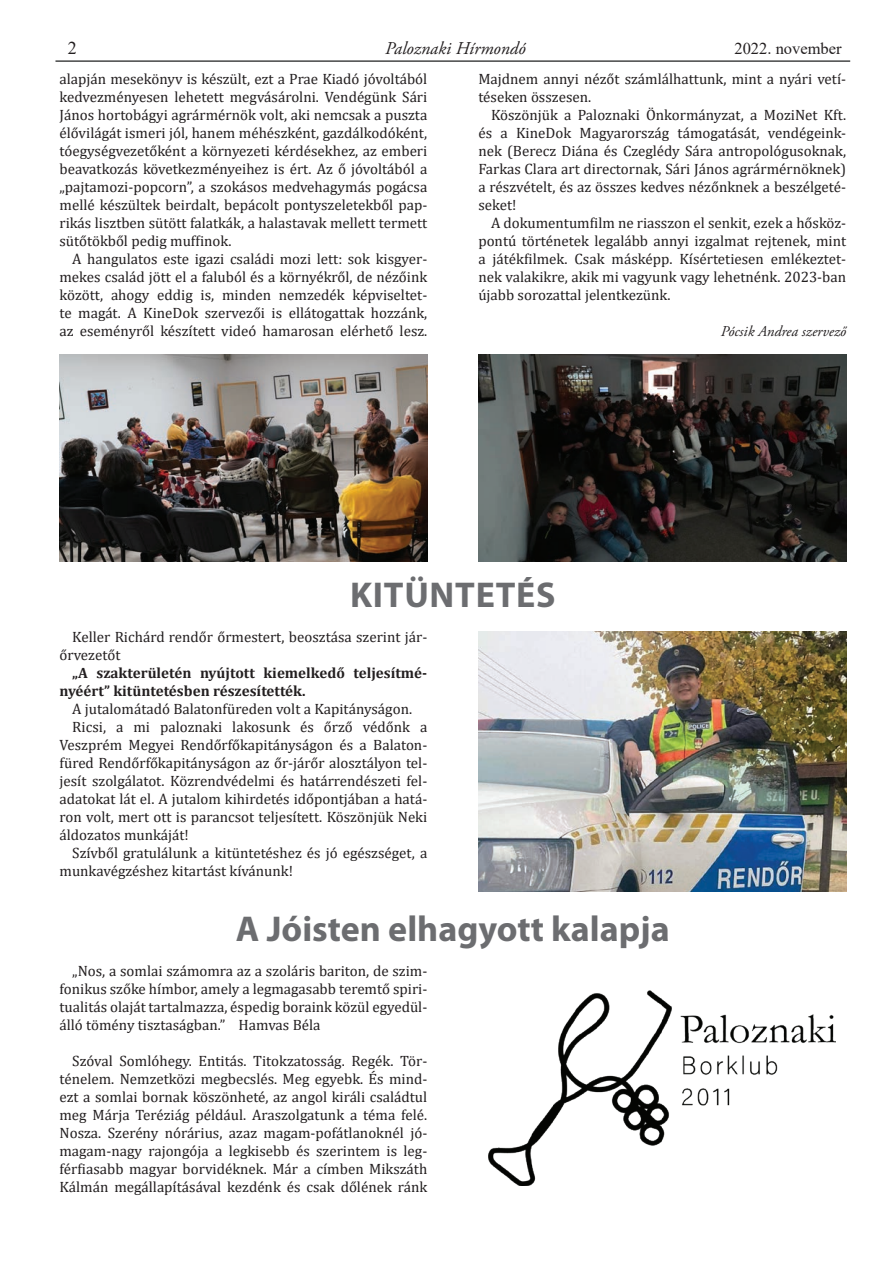
<style>
.page{position:relative;width:893px;height:1263px;background:#fff}
.page>*{position:absolute;margin:0;border:0;box-sizing:border-box;transform-origin:0 0}
.t1{font:700 36px "Myriad Pro";color:#6c6d70}
.t2{font:700 36px "Myriad Pro";letter-spacing:.02em;color:#6c6d70}
.t3{font:italic 18px "Adobe Garamond Pro";color:#231f20}
.t4{font:18px "Times New Roman";color:#231f20}
.t5{font:16.5px "Times New Roman";color:#231f20}
.t6{font:15px/18px "Cambria";color:#231f20;text-align:justify}
.t7{font:700 15px/18px "Cambria";color:#231f20}
.t8{font:italic 15px "Adobe Garamond Pro";color:#231f20}
</style>
<div class="page">
<hr style="left:55px;top:60px;width:795px;height:2px;background:#454647">
<img style="left:478px;top:355px;width:368px;height:207px">
<img style="left:60px;top:355px;width:367px;height:207px">
<img style="left:478px;top:631px;width:368px;height:261px">
<img style="left:489px;top:991px;width:347px;height:195px">
<p class="t4" style="left:68px;top:35px;width:10px">2</p>
<p class="t3" style="left:385px;top:37px;width:142px">Paloznaki Hírmondó</p>
<p class="t5" style="left:734px;top:37px;width:109px">2022. november</p>
<p class="t6" style="left:60px;top:70px;width:369px">alapján mesekönyv is készült, ezt a Prae Kiadó jóvoltából kedvezményesen lehetett megvásárolni. Vendégünk Sári János hortobágyi agrármérnök volt, aki nemcsak a puszta élővilágát ismeri jól, hanem méhészként, gazdálkodóként, tóegységvezetőként a környezeti kérdésekhez, az emberi beavatkozás következményeihez is ért. Az ő jóvoltából a „pajtamozi-popcorn”, a szokásos medvehagymás pogácsa mellé készültek beirdalt, bepácolt pontyszeletekből pap&shy;rikás lisztben sütött falatkák, a halastavak mellett termett sütőtökből pedig muffinok.</p>
<p class="t6" style="left:60px;top:250px;width:369px;text-indent:13px">A hangulatos este igazi családi mozi lett: sok kisgyer&shy;mekes család jött el a faluból és a környékről, de nézőink között, ahogy eddig is, minden nemzedék képviseltet&shy;te magát. A KineDok szervezői is ellátogattak hozzánk, az eseményről készített videó hamarosan elérhető lesz.</p>
<p class="t6" style="left:478px;top:70px;width:369px">Majdnem annyi nézőt számlálhattunk, mint a nyári vetí&shy;téseken összesen.</p>
<p class="t6" style="left:478px;top:106px;width:369px;text-indent:13px">Köszönjük a Paloznaki Önkormányzat, a MoziNet Kft. és a KineDok Magyarország támogatását, vendégeink&shy;nek (Berecz Diána és Czeglédy Sára antropológusoknak, Farkas Clara art directornak, Sári János agrármérnöknek) a részvételt, és az összes kedves nézőnknek a beszélgeté&shy;seket!</p>
<p class="t6" style="left:478px;top:214px;width:369px;text-indent:13px">A dokumentumfilm ne riasszon el senkit, ezek a hősköz&shy;pontú történetek legalább annyi izgalmat rejtenek, mint a játékfilmek. Csak másképp. Kísértetiesen emlékeztet&shy;nek valakikre, akik mi vagyunk vagy lehetnénk. 2023-ban újabb sorozattal jelentkezünk.</p>
<p class="t8" style="left:721px;top:322px;width:127px">Pócsik Andrea szervező</p>
<h1 class="t2" style="left:350px;top:571px;width:207px">KITÜNTETÉS</h1>
<p class="t6" style="left:60px;top:628px;width:369px;text-indent:13px">Keller Richárd rendőr őrmestert, beosztása szerint jár&shy;őrvezetőt</p>
<p class="t7" style="left:60px;top:663px;width:369px;text-indent:13px">„A szakterületén nyújtott kiemelkedő teljesítmé&shy;nyéért” kitüntetésben részesítették.</p>
<p class="t6" style="left:72px;top:700px;width:341px">A jutalomátadó Balatonfüreden volt a Kapitányságon.</p>
<p class="t6" style="left:72px;top:718px;width:357px">Ricsi, a mi paloznaki lakosunk és őrző védőnk a</p>
<p class="t6" style="left:60px;top:736px;width:369px">Veszprém Megyei Rendőrfőkapitányságon és a Balaton-</p>
<p class="t6" style="left:60px;top:754px;width:369px">füred Rendőrfőkapitányságon az őr-járőr alosztályon tel-</p>
<p class="t6" style="left:60px;top:772px;width:369px">jesít szolgálatot. Közrendvédelmi és határrendészeti fel-</p>
<p class="t6" style="left:60px;top:790px;width:369px">adatokat lát el. A jutalom kihirdetés időpontjában a hatá-</p>
<p class="t6" style="left:60px;top:808px;width:369px">ron volt, mert ott is parancsot teljesített. Köszönjük Neki</p>
<p class="t6" style="left:60px;top:826px;width:131px">áldozatos munkáját!</p>
<p class="t6" style="left:72px;top:844px;width:357px">Szívből gratulálunk a kitüntetéshez és jó egészséget, a</p>
<p class="t6" style="left:60px;top:862px;width:235px">munkavégzéshez kitartást kívánunk!</p>
<h1 class="t1" style="left:236px;top:906px;width:435px">A Jóisten elhagyott kalapja</h1>
<p class="t6" style="left:60px;top:962px;width:369px;text-indent:13px">„Nos, a somlai számomra az a szoláris bariton, de szim&shy;fonikus szőke hímbor, amely a legmagasabb teremtő spiri&shy;tualitás olaját tartalmazza, éspedig boraink közül egyedül&shy;álló tömény tisztaságban.” Hamvas Béla</p>
<p class="t6" style="left:60px;top:1052px;width:369px;text-indent:13px">Szóval Somlóhegy. Entitás. Titokzatosság. Regék. Tör&shy;ténelem. Nemzetközi megbecslés. Meg egyebk. És mind&shy;ezt a somlai bornak köszönheté, az angol királi családtul meg Márja Teréziág például. Araszolgatunk a téma felé.<br>Nosza. Szerény nórárius, azaz magam-pofátlanoknél jó&shy;magam-nagy rajongója a legkisebb és szerintem is leg&shy;férfiasabb magyar borvidéknek. Már a címben Mikszáth Kálmán megállapításával kezdénk és csak dőlének ránk</p>
</div>
